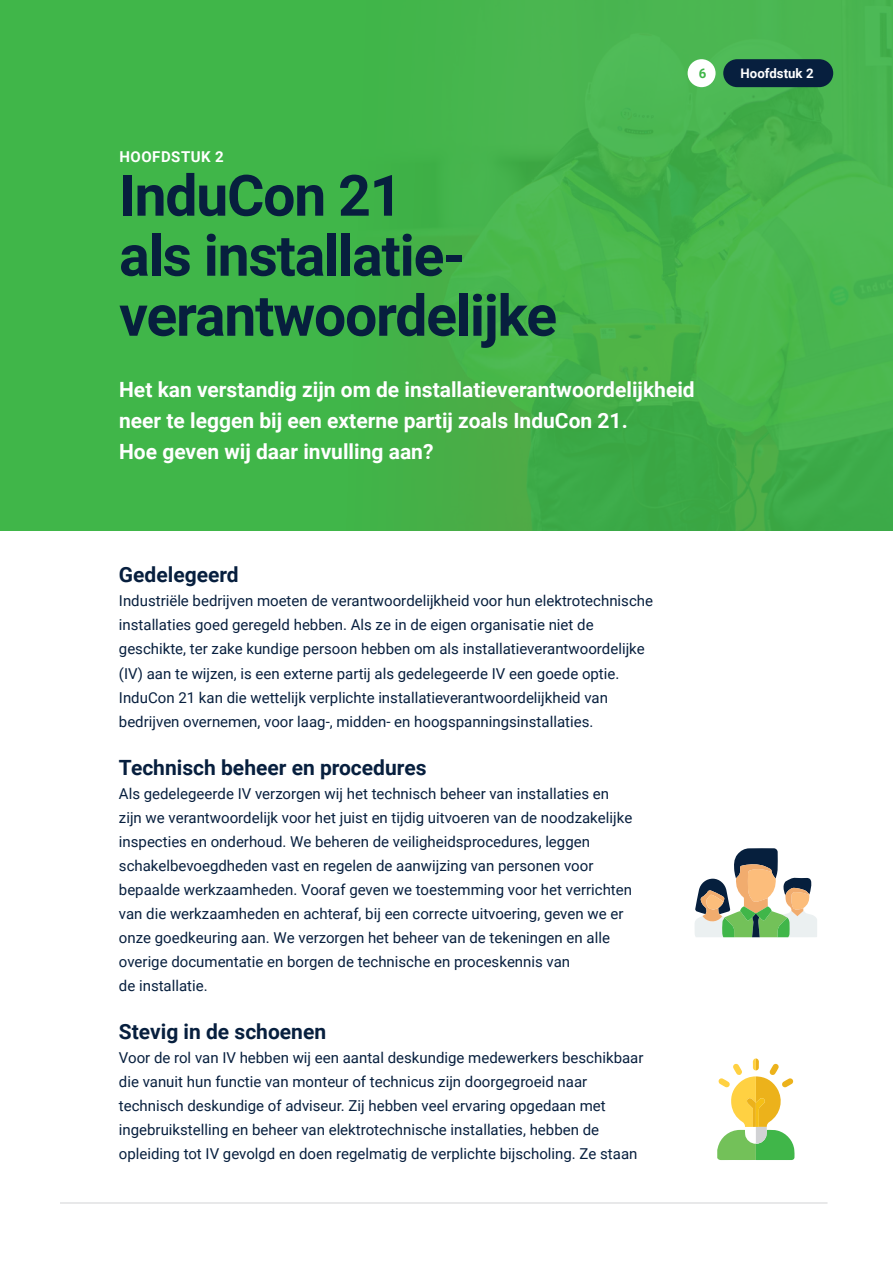
<style>
.page{position:relative;width:893px;height:1263px;background:#fff}
.page>*{position:absolute;margin:0;border:0;box-sizing:border-box;transform-origin:0 0}
.t1{font:700 57px/60px "Roboto";letter-spacing:-.02em;color:#071f3e}
.t2{font:700 21px/30.8px "Roboto";color:#fff}
.t3{font:700 21px "Roboto";color:#071f3e}
.t4{font:15px/24px "Roboto";color:#071f3e}
.t5{font:700 15px "Roboto";letter-spacing:.035em;color:#fff}
.t6{font:700 13.2px "Roboto";color:#fff}
.t7{font:700 13.2px "Roboto";color:#40b649}
</style>
<div class="page">
<div style="left:0;top:0;width:893px;height:530px;background:#40b649"></div>
<img style="left:466px;top:0;width:427px;height:530px">
<div style="left:688px;top:59px;width:28px;height:28px;background:#fff;border-radius:50%"></div>
<div style="left:723px;top:59px;width:110px;height:28px;background:#071f3e;border-radius:14px"></div>
<svg style="left:695px;top:848px;width:122px;height:89px"></svg>
<svg style="left:717px;top:1058px;width:77px;height:102px"></svg>
<hr style="left:60px;top:1202px;width:767px;height:1px;background:#d1d2d4">
<p class="t7" style="left:699px;top:64px;width:9px">6</p>
<p class="t6" style="left:741px;top:64px;width:75px">Hoofdstuk 2</p>
<p class="t5" style="left:119px;top:146px;width:106px">HOOFDSTUK 2</p>
<h1 class="t1" style="left:119px;top:163px;width:439px">InduCon 21<br>als installatie&shy;verantwoordelijke</h1>
<h2 class="t2" style="left:119px;top:374px;width:577px">Het kan verstandig zijn om de installatieverantwoordelijkheid neer te leggen bij een externe partij zoals InduCon 21.<br>Hoe geven wij daar invulling aan?</h2>
<h2 class="t3" style="left:119px;top:560px;width:121px">Gedelegeerd</h2>
<p class="t4" style="left:119px;top:589px;width:536px">Industriële bedrijven moeten de verantwoordelijkheid voor hun elektrotechnische installaties goed geregeld hebben. Als ze in de eigen organisatie niet de geschikte, ter zake kundige persoon hebben om als installatieverantwoordelijke (IV) aan te wijzen, is een externe partij als gedelegeerde IV een goede optie.<br>InduCon 21 kan die wettelijk verplichte installatieverantwoordelijkheid van bedrijven overnemen, voor laag-, midden- en hoogspanningsinstallaties.</p>
<h2 class="t3" style="left:119px;top:752px;width:309px">Technisch beheer en procedures</h2>
<p class="t4" style="left:119px;top:781px;width:515px">Als gedelegeerde IV verzorgen wij het technisch beheer van installaties en zijn we verantwoordelijk voor het juist en tijdig uitvoeren van de noodzakelijke inspecties en onderhoud. We beheren de veiligheidsprocedures, leggen schakelbevoegdheden vast en regelen de aanwijzing van personen voor bepaalde werkzaamheden. Vooraf geven we toestemming voor het verrichten van die werkzaamheden en achteraf, bij een correcte uitvoering, geven we er onze goedkeuring aan. We verzorgen het beheer van de tekeningen en alle overige documentatie en borgen de technische en proceskennis van<br>de installatie.</p>
<h2 class="t3" style="left:119px;top:1016px;width:209px">Stevig in de schoenen</h2>
<p class="t4" style="left:119px;top:1045px;width:526px">Voor de rol van IV hebben wij een aantal deskundige medewerkers beschikbaar die vanuit hun functie van monteur of technicus zijn doorgegroeid naar technisch deskundige of adviseur. Zij hebben veel ervaring opgedaan met ingebruikstelling en beheer van elektrotechnische installaties, hebben de opleiding tot IV gevolgd en doen regelmatig de verplichte bijscholing. Ze staan</p>
</div>
